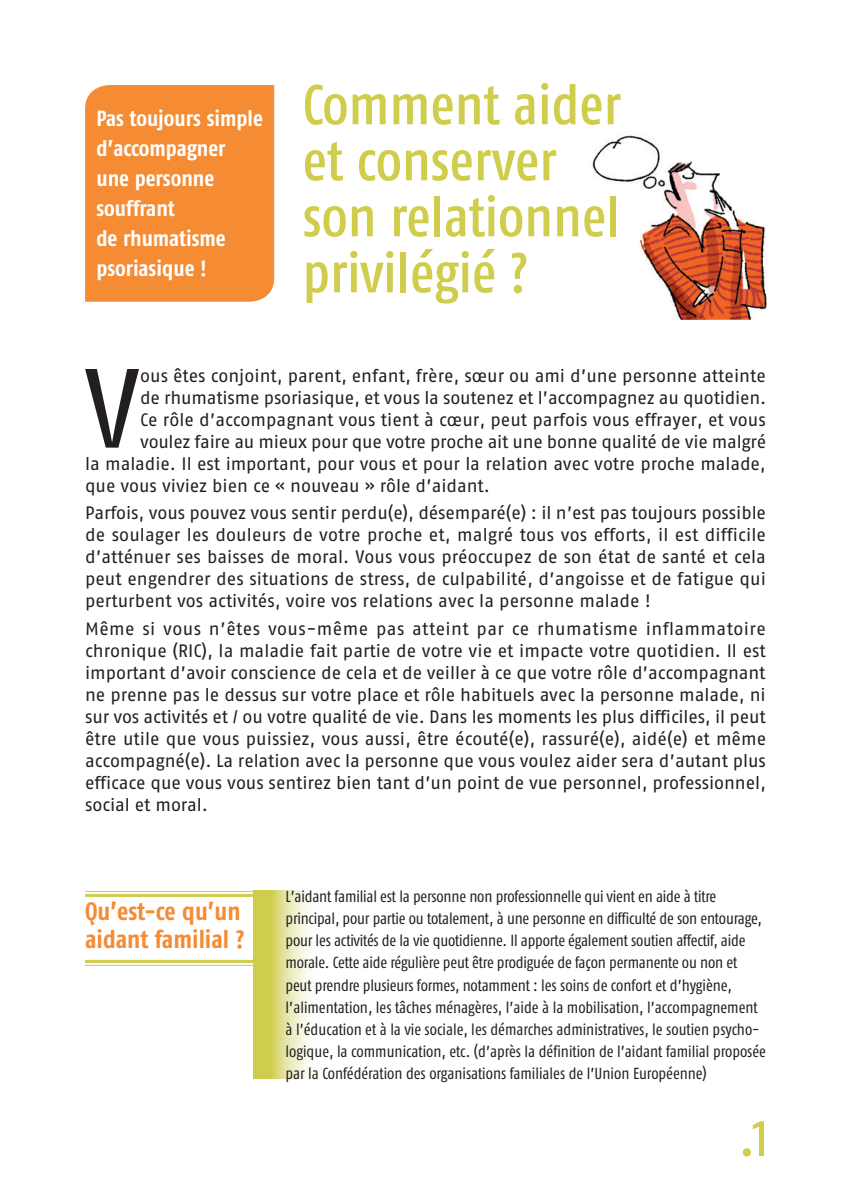
<style>
.page{position:relative;width:851px;height:1191px;background:#fff}
.page>*{position:absolute;margin:0;border:0;box-sizing:border-box;transform-origin:0 0}
.t1{font:112.2px "Fago No";color:#231f20}
.t2{font:62px "Fago Co Caps";color:#cfcd4b}
.t3{font:500 56px/56px "Fago Co";color:#cfcd4b}
.t4{font:700 25.2px/28px "Fago Co";color:#f58b32}
.t5{font:700 22px/30px "Fago Co";color:#fff}
.t6{font:18px/22px "Fago No";letter-spacing:-.005em;color:#231f20;text-align:justify}
.t7{font:16px/22px "Fago Co Lf";letter-spacing:-.01em;color:#231f20}
</style>
<div class="page">
<div style="left:85px;top:85px;width:189px;height:217px;background:#f58b32"></div>
<img style="left:592px;top:135px;width:175px;height:185px">
<svg style="left:253px;top:891px;width:57px;height:187px"></svg>
<hr style="left:85px;top:891px;width:168px;height:1px;background:#cfcd4b">
<hr style="left:85px;top:894px;width:168px;height:3px;background:#cfcd4b">
<hr style="left:85px;top:960px;width:168px;height:3px;background:#cfcd4b">
<hr style="left:85px;top:965px;width:168px;height:1px;background:#cfcd4b">
<p class="t5" style="left:96px;top:103px;width:168px">Pas toujours simple d’accompagner une personne souffrant<br>de rhumatisme psoriasique !</p>
<h3 class="t3" style="left:302px;top:76px;width:320px">Comment aider et conserver son relationnel privilégié ?</h3>
<h1 class="t1" style="left:84px;top:345px;width:58px">V</h1>
<p class="t6" style="left:140px;top:364px;width:627px">ous êtes conjoint, parent, enfant, frère, sœur ou ami d’une personne atteinte</p>
<p class="t6" style="left:140px;top:386px;width:627px">de rhumatisme psoriasique, et vous la soutenez et l’accompagnez au quotidien.</p>
<p class="t6" style="left:140px;top:408px;width:627px">Ce rôle d’accompagnant vous tient à cœur, peut parfois vous effrayer, et vous</p>
<p class="t6" style="left:140px;top:430px;width:627px">voulez faire au mieux pour que votre proche ait une bonne qualité de vie malgré</p>
<p class="t6" style="left:85px;top:452px;width:682px">la maladie. Il est important, pour vous et pour la relation avec votre proche malade,</p>
<p class="t6" style="left:85px;top:474px;width:406px">que vous viviez bien ce « nouveau » rôle d’aidant.</p>
<p class="t6" style="left:85px;top:502px;width:682px">Parfois, vous pouvez vous sentir perdu(e), désemparé(e) : il n’est pas toujours possible de soulager les douleurs de votre proche et, malgré tous vos efforts, il est difficile d’atténuer ses baisses de moral. Vous vous préoccupez de son état de santé et cela peut engendrer des situations de stress, de culpabilité, d’angoisse et de fatigue qui perturbent vos activités, voire vos relations avec la personne malade !</p>
<p class="t6" style="left:85px;top:617px;width:682px">Même si vous n’êtes vous-même pas atteint par ce rhumatisme inflammatoire chronique (RIC), la maladie fait partie de votre vie et impacte votre quotidien. Il est important d’avoir conscience de cela et de veiller à ce que votre rôle d’accompagnant ne prenne pas le dessus sur votre place et rôle habituels avec la personne malade, ni sur vos activités et / ou votre qualité de vie. Dans les moments les plus difficiles, il peut être utile que vous puissiez, vous aussi, être écouté(e), rassuré(e), aidé(e) et même accompagné(e). La relation avec la personne que vous voulez aider sera d’autant plus efficace que vous vous sentirez bien tant d’un point de vue personnel, professionnel, social et moral.</p>
<h3 class="t4" style="left:85px;top:896px;width:161px">Qu’est-ce qu’un aidant familial ?</h3>
<p class="t7" style="left:285px;top:885px;width:482px">L’aidant familial est la personne non professionnelle qui vient en aide à titre principal, pour partie ou totalement, à une personne en difficulté de son entourage, pour les activités de la vie quotidienne. Il apporte également soutien affectif, aide morale. Cette aide régulière peut être prodiguée de façon permanente ou non et peut prendre plusieurs formes, notamment : les soins de confort et d’hygiène, l’alimentation, les tâches ménagères, l’aide à la mobilisation, l’accompagnement à l’éducation et à la vie sociale, les démarches administratives, le soutien psycho&shy;logique, la communication, etc. (d’après la définition de l’aidant familial proposée par la Confédération des organisations familiales de l’Union Européenne)</p>
<h2 class="t2" style="left:737px;top:1099px;width:33px">.1</h2>
</div>
